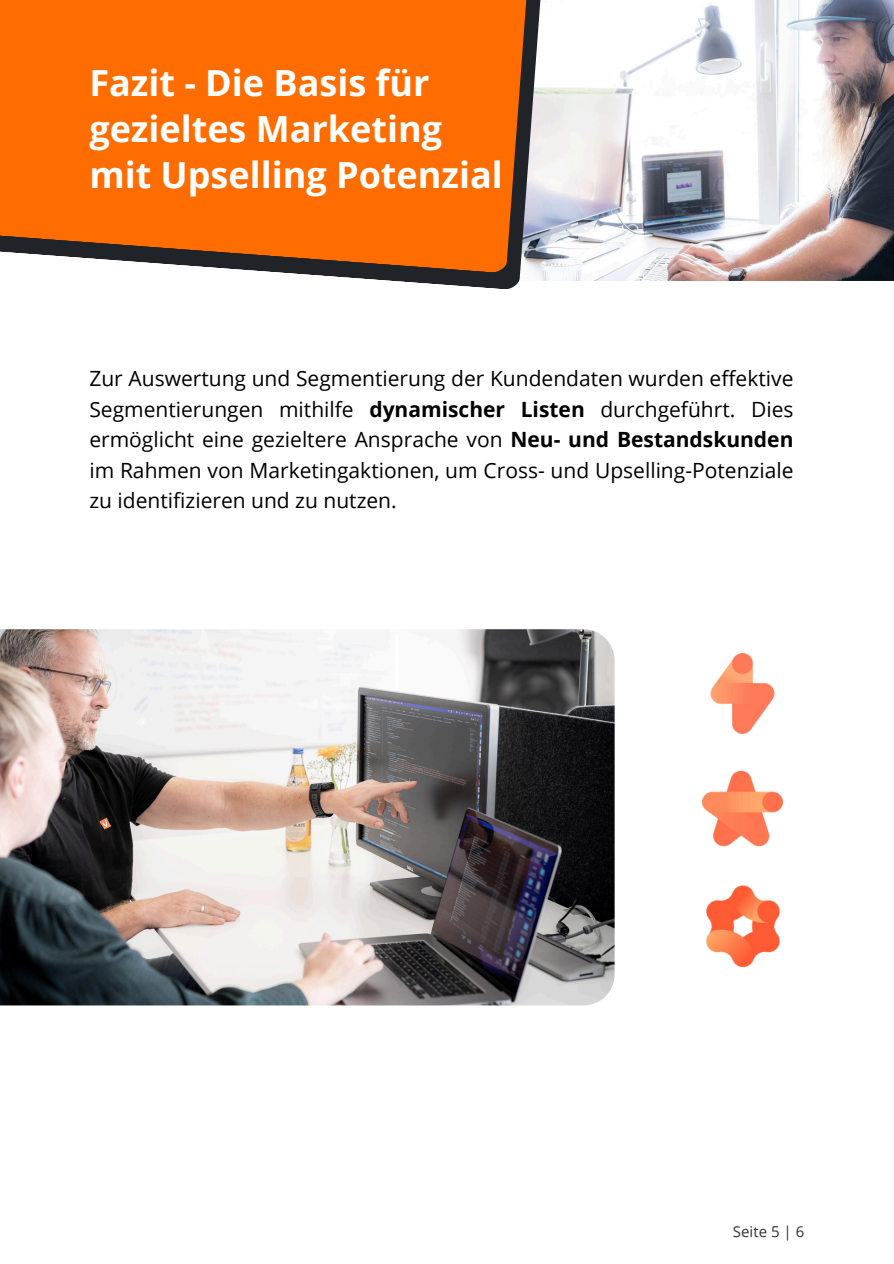
<style>
.page{position:relative;width:894px;height:1264px;background:#fff}
.page>*{position:absolute;margin:0;border:0;box-sizing:border-box;transform-origin:0 0}
.t1{font:700 36px/46.2px "Open Sans";color:#fff}
.t2{font:21px/30.3px "Open Sans";color:#000;text-align:justify}
.t3{font:15px "Open Sans";color:#333}
.s1{font-weight:700}
</style>
<div class="page">
<img style="left:0;top:629px;width:614px;height:376px">
<img style="left:576px;top:0;width:317px;height:281px">
<svg style="left:276px;top:88px;width:300px;height:201px"></svg>
<svg style="left:0;top:0;width:567px;height:272px;background:#ee7116"></svg>
<img style="left:710px;top:653px;width:65px;height:80px">
<img style="left:702px;top:770px;width:80px;height:77px">
<img style="left:706px;top:885px;width:74px;height:83px">
<p class="t1" style="left:89px;top:59px;width:415px">Fazit - Die Basis für gezieltes Marketing mit Upselling Potenzial</p>
<h2 class="t2" style="left:89px;top:363px;width:705px">Zur Auswertung und Segmentierung der Kundendaten wurden effektive Segmentierungen mithilfe <span class="s1">dynamischer Listen</span> durchgeführt. Dies ermöglicht eine gezieltere Ansprache von <span class="s1">Neu- und Bestandskunden </span>im Rahmen von Marketingaktionen, um Cross- und Upselling-Potenziale zu identifizieren und zu nutzen.</h2>
<p class="t3" style="left:732px;top:1220px;width:73px">Seite 5 | 6</p>
</div>
